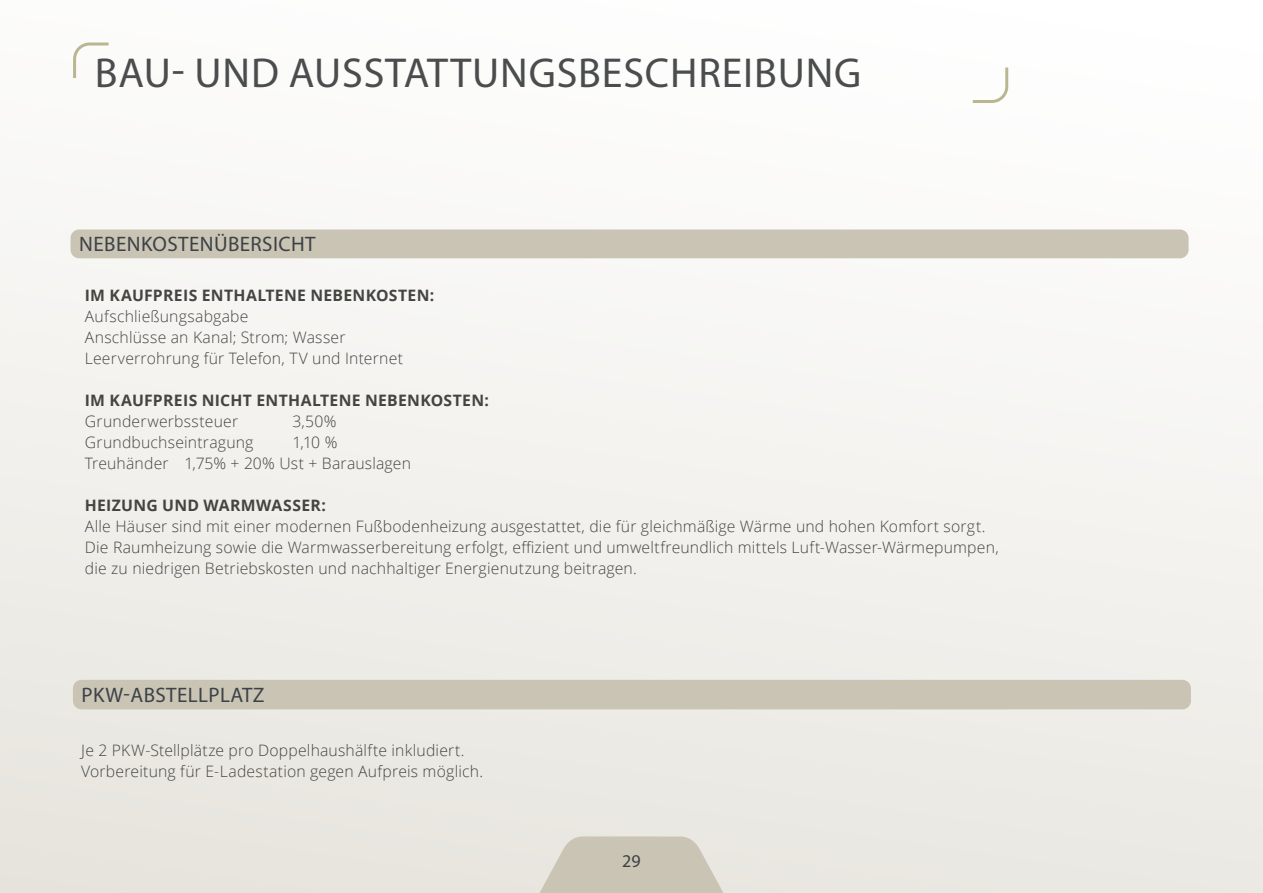
<style>
.page{position:relative;width:1263px;height:893px;background:#fff}
.page>*{position:absolute;margin:0;border:0;box-sizing:border-box;transform-origin:0 0}
.t1{font:42px "Myriad Pro";letter-spacing:.02em;color:#4b4c4d}
.t2{font:21px "Myriad Pro";letter-spacing:.02em;color:#3d4247}
.t3{font:18px "Myriad Pro";color:#3d4247}
.t4{font:300 15.75px/21px "Open Sans";letter-spacing:.01em;color:#444440}
.t5{font:700 15.75px "Open Sans";letter-spacing:.02em;color:#444440}
</style>
<div class="page">
<div style="left:0;top:0;width:1263px;height:893px;background:linear-gradient(to bottom,#fefefe,#e8e6e0)"></div>
<svg style="left:72px;top:41px;width:40px;height:40px"></svg>
<svg style="left:970px;top:65px;width:40px;height:40px"></svg>
<div style="left:73px;top:680px;width:1118px;height:29px;background:#c9c4b4;border-radius:9px"></div>
<div style="left:71px;top:230px;width:1117px;height:28px;background:#c9c4b4;border-radius:9px"></div>
<svg style="left:515px;top:836px;width:233px;height:57px;background:#d4d0c3"></svg>
<h1 class="t1" style="left:95px;top:52px;width:768px">BAU- UND AUSSTATTUNGSBESCHREIBUNG</h1>
<h2 class="t2" style="left:79px;top:234px;width:238px">NEBENKOSTENÜBERSICHT</h2>
<p class="t5" style="left:85px;top:287px;width:351px">IM KAUFPREIS ENTHALTENE NEBENKOSTEN:</p>
<p class="t4" style="left:85px;top:306px;width:320px">Aufschließungsabgabe<br>Anschlüsse an Kanal; Strom; Wasser<br>Leerverrohrung für Telefon, TV und Internet</p>
<p class="t5" style="left:85px;top:392px;width:406px">IM KAUFPREIS NICHT ENTHALTENE NEBENKOSTEN:</p>
<p class="t4" style="left:85px;top:411px;width:155px">Grunderwerbssteuer</p>
<p class="t4" style="left:292px;top:411px;width:46px">3,50%</p>
<p class="t4" style="left:85px;top:432px;width:170px">Grundbuchseintragung</p>
<p class="t4" style="left:85px;top:432px;width:328px;text-indent:207px">1,10 %<br>Treuhänder 1,75% + 20% Ust + Barauslagen</p>
<p class="t5" style="left:85px;top:497px;width:243px">HEIZUNG UND WARMWASSER:</p>
<p class="t4" style="left:85px;top:516px;width:915px">Alle Häuser sind mit einer modernen Fußbodenheizung ausgestattet, die für gleichmäßige Wärme und hohen Komfort sorgt.<br>Die Raumheizung sowie die Warmwasserbereitung erfolgt, effizient und umweltfreundlich mittels Luft-Wasser-Wärmepumpen, die zu niedrigen Betriebskosten und nachhaltiger Energienutzung beitragen.</p>
<h2 class="t2" style="left:82px;top:684px;width:184px">PKW-ABSTELLPLATZ</h2>
<p class="t4" style="left:81px;top:739px;width:403px">Je 2 PKW-Stellplätze pro Doppelhaushälfte inkludiert.<br>Vorbereitung für E-Ladestation gegen Aufpreis möglich.</p>
<p class="t3" style="left:622px;top:852px;width:20px">29</p>
</div>
